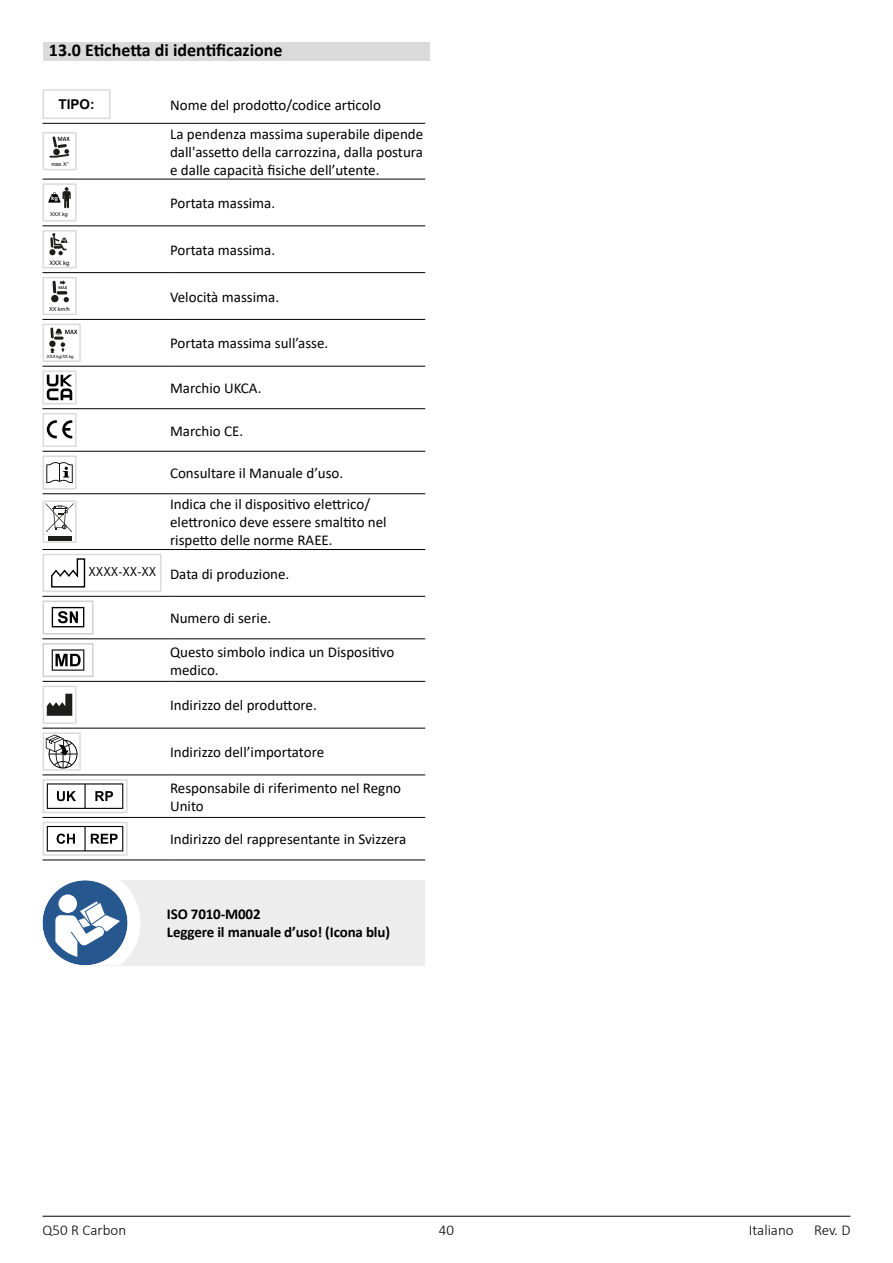
<style>
.page{position:relative;width:893px;height:1263px;background:#fff}
.page>*{position:absolute;margin:0;border:0;box-sizing:border-box;transform-origin:0 0}
.t1{font:700 18px "Calibri";color:#000}
.t2{font:15px/18px "Calibri";color:#000}
.t3{font:700 15px/18px "Calibri";letter-spacing:-.01em;color:#000}
.t4{font:300 15px "Calibri";color:#000}
.t5{font:700 13.5px "Arial";color:#000}
.t6{font:6.15px "Arial";color:#000}
.t7{font:700 5.7px "Arial";color:#fff}
.t8{font:5.55px "Arial";color:#000}
.t9{font:5.4px "Arial";color:#000}
.t10{font:5.25px "Arial";color:#000}
.t11{font:4.35px "Arial";color:#000}
.t12{font:700 3.15px "Arial";color:#fff}
</style>
<div class="page">
<hr style="left:43px;top:1216px;width:807px;height:1px;background:#000">
<div style="left:43px;top:43px;width:386px;height:18px;background:#dadada"></div>
<hr style="left:43px;top:123px;width:127px;height:1px;background:#000">
<hr style="left:170px;top:123px;width:255px;height:1px;background:#000">
<hr style="left:43px;top:179px;width:127px;height:1px;background:#000">
<hr style="left:170px;top:179px;width:255px;height:1px;background:#000">
<hr style="left:43px;top:226px;width:127px;height:1px;background:#000">
<hr style="left:170px;top:226px;width:255px;height:1px;background:#000">
<hr style="left:43px;top:272px;width:127px;height:1px;background:#000">
<hr style="left:170px;top:272px;width:255px;height:1px;background:#000">
<hr style="left:43px;top:319px;width:127px;height:1px;background:#000">
<hr style="left:170px;top:319px;width:255px;height:1px;background:#000">
<hr style="left:43px;top:366px;width:127px;height:1px;background:#000">
<hr style="left:170px;top:366px;width:255px;height:1px;background:#000">
<hr style="left:43px;top:408px;width:127px;height:1px;background:#000">
<hr style="left:170px;top:408px;width:255px;height:1px;background:#000">
<hr style="left:43px;top:451px;width:127px;height:1px;background:#000">
<hr style="left:170px;top:451px;width:255px;height:1px;background:#000">
<hr style="left:43px;top:493px;width:127px;height:1px;background:#000">
<hr style="left:170px;top:493px;width:255px;height:1px;background:#000">
<hr style="left:43px;top:549px;width:127px;height:1px;background:#000">
<hr style="left:170px;top:549px;width:255px;height:1px;background:#000">
<hr style="left:43px;top:596px;width:127px;height:1px;background:#000">
<hr style="left:170px;top:596px;width:255px;height:1px;background:#000">
<hr style="left:43px;top:638px;width:127px;height:1px;background:#000">
<hr style="left:170px;top:638px;width:255px;height:1px;background:#000">
<hr style="left:43px;top:681px;width:127px;height:1px;background:#000">
<hr style="left:170px;top:681px;width:255px;height:1px;background:#000">
<hr style="left:43px;top:728px;width:127px;height:1px;background:#000">
<hr style="left:170px;top:728px;width:255px;height:1px;background:#000">
<hr style="left:43px;top:775px;width:127px;height:1px;background:#000">
<hr style="left:170px;top:775px;width:255px;height:1px;background:#000">
<hr style="left:43px;top:817px;width:127px;height:1px;background:#000">
<hr style="left:170px;top:817px;width:255px;height:1px;background:#000">
<hr style="left:43px;top:860px;width:127px;height:1px;background:#000">
<hr style="left:170px;top:860px;width:255px;height:1px;background:#000">
<div style="left:43px;top:89px;width:68px;height:30px;border:2px solid #dadada"></div>
<svg style="left:49px;top:136px;width:21px;height:22px"></svg>
<div style="left:53px;top:148px;width:7px;height:7px;background:#1d1d1b;border-radius:50%"></div>
<div style="left:43px;top:132px;width:34px;height:38px;border:2px solid #dadada"></div>
<svg style="left:48px;top:187px;width:23px;height:21px"></svg>
<div style="left:43px;top:183px;width:34px;height:39px;border:2px solid #dadada"></div>
<svg style="left:49px;top:233px;width:19px;height:22px"></svg>
<div style="left:43px;top:230px;width:34px;height:38px;border:2px solid #dadada"></div>
<svg style="left:53px;top:280px;width:16px;height:22px"></svg>
<div style="left:51px;top:295px;width:7px;height:7px;background:#1d1d1b;border-radius:50%"></div>
<div style="left:43px;top:277px;width:34px;height:38px;border:2px solid #dadada"></div>
<svg style="left:50px;top:327px;width:27px;height:26px"></svg>
<div style="left:49px;top:341px;width:7px;height:6px;background:#1d1d1b;border-radius:50%"></div>
<div style="left:43px;top:324px;width:38px;height:38px;border:2px solid #dadada"></div>
<svg style="left:47px;top:375px;width:25px;height:25px"></svg>
<div style="left:43px;top:370px;width:34px;height:34px;border:2px solid #dadada"></div>
<svg style="left:47px;top:420px;width:25px;height:18px"></svg>
<div style="left:43px;top:413px;width:34px;height:34px;border:2px solid #dadada"></div>
<svg style="left:46px;top:462px;width:27px;height:21px"></svg>
<div style="left:43px;top:455px;width:34px;height:34px;border:2px solid #dadada"></div>
<svg style="left:46px;top:503px;width:28px;height:29px"></svg>
<hr style="left:48px;top:536px;width:23px;height:4px;background:#1d1d1b">
<div style="left:43px;top:500px;width:34px;height:43px;border:2px solid #dadada"></div>
<svg style="left:51px;top:558px;width:35px;height:30px"></svg>
<div style="left:43px;top:554px;width:119px;height:38px;border:2px solid #dadada"></div>
<svg style="left:52px;top:607px;width:32px;height:20px"></svg>
<div style="left:43px;top:600px;width:51px;height:34px;border:2px solid #d0d0d0"></div>
<svg style="left:52px;top:649px;width:32px;height:22px"></svg>
<div style="left:43px;top:643px;width:51px;height:34px;border:2px solid #d0d0d0"></div>
<svg style="left:47px;top:694px;width:25px;height:22px"></svg>
<div style="left:43px;top:686px;width:34px;height:38px;border:2px solid #dadada"></div>
<svg style="left:46px;top:735px;width:32px;height:33px"></svg>
<div style="left:43px;top:732px;width:38px;height:39px;border:2px solid #dadada"></div>
<svg style="left:47px;top:783px;width:76px;height:26px"></svg>
<div style="left:43px;top:779px;width:85px;height:34px;border:2px solid #dadada"></div>
<svg style="left:47px;top:826px;width:76px;height:25px"></svg>
<div style="left:43px;top:822px;width:85px;height:34px;border:2px solid #dadada"></div>
<div style="left:90px;top:880px;width:335px;height:85px;background:#ededed"></div>
<div style="left:43px;top:880px;width:85px;height:85px;background:#26588f;border-radius:50%"></div>
<svg style="left:55px;top:880px;width:85px;height:85px"></svg>
<p class="t1" style="left:49px;top:37px;width:235px">13.0 Etichetta di identificazione</p>
<p class="t5" style="left:59px;top:95px;width:38px">TIPO:</p>
<p class="t2" style="left:170px;top:95px;width:212px">Nome del prodotto/codice articolo</p>
<p class="t9" style="left:51px;top:160px;width:19px">max X°</p>
<p class="t2" style="left:170px;top:124px;width:255px;text-align:justify">La pendenza massima superabile dipende dall'assetto della carrozzina, dalla postura e dalle capacità fisiche dell’utente.</p>
<p class="t7" style="left:51px;top:194px;width:8px">kg</p>
<p class="t2" style="left:170px;top:194px;width:107px">Portata massima.</p>
<p class="t10" style="left:50px;top:210px;width:19px">XXX kg</p>
<p class="t12" style="left:62px;top:238px;width:5px">kg</p>
<p class="t6" style="left:49px;top:258px;width:22px">XXX kg</p>
<p class="t8" style="left:49px;top:306px;width:23px">XX km/h</p>
<p class="t11" style="left:47px;top:353px;width:28px">XXX kg/XX kg</p>
<p class="t2" style="left:170px;top:240px;width:107px">Portata massima.</p>
<p class="t2" style="left:170px;top:287px;width:111px">Velocità massima.</p>
<p class="t2" style="left:170px;top:334px;width:160px">Portata massima sull’asse.</p>
<p class="t2" style="left:170px;top:379px;width:93px">Marchio UKCA.</p>
<p class="t2" style="left:170px;top:421px;width:75px">Marchio CE.</p>
<p class="t2" style="left:170px;top:457px;width:202px;line-height:31.2px">Consultare il Manuale d’uso.<br>Indica che il dispositivo elettrico/</p>
<p class="t2" style="left:170px;top:513px;width:218px">elettronico deve essere smaltito nel rispetto delle norme RAEE.</p>
<p class="t2" style="left:89px;top:564px;width:202px"><sup>XXXX-XX-XX</sup> Data di produzione.</p>
<p class="t2" style="left:170px;top:609px;width:103px">Numero di serie.</p>
<p class="t2" style="left:170px;top:642px;width:226px">Questo simbolo indica un Dispositivo medico.</p>
<p class="t2" style="left:170px;top:696px;width:148px">Indirizzo del produttore.</p>
<p class="t2" style="left:170px;top:743px;width:156px">Indirizzo dell’importatore</p>
<p class="t2" style="left:170px;top:778px;width:233px">Responsabile di riferimento nel Regno<br>Unito</p>
<p class="t2" style="left:170px;top:830px;width:238px">Indirizzo del rappresentante in Svizzera</p>
<p class="t3" style="left:167px;top:905px;width:225px">ISO 7010-M002<br>Leggere il manuale d’uso! (Icona blu)</p>
<p class="t4" style="left:43px;top:1220px;width:85px">Q50 R Carbon</p>
<p class="t4" style="left:439px;top:1220px;width:17px">40</p>
<p class="t4" style="left:749px;top:1220px;width:46px">Italiano</p>
<p class="t4" style="left:814px;top:1220px;width:38px">Rev. D</p>
</div>
